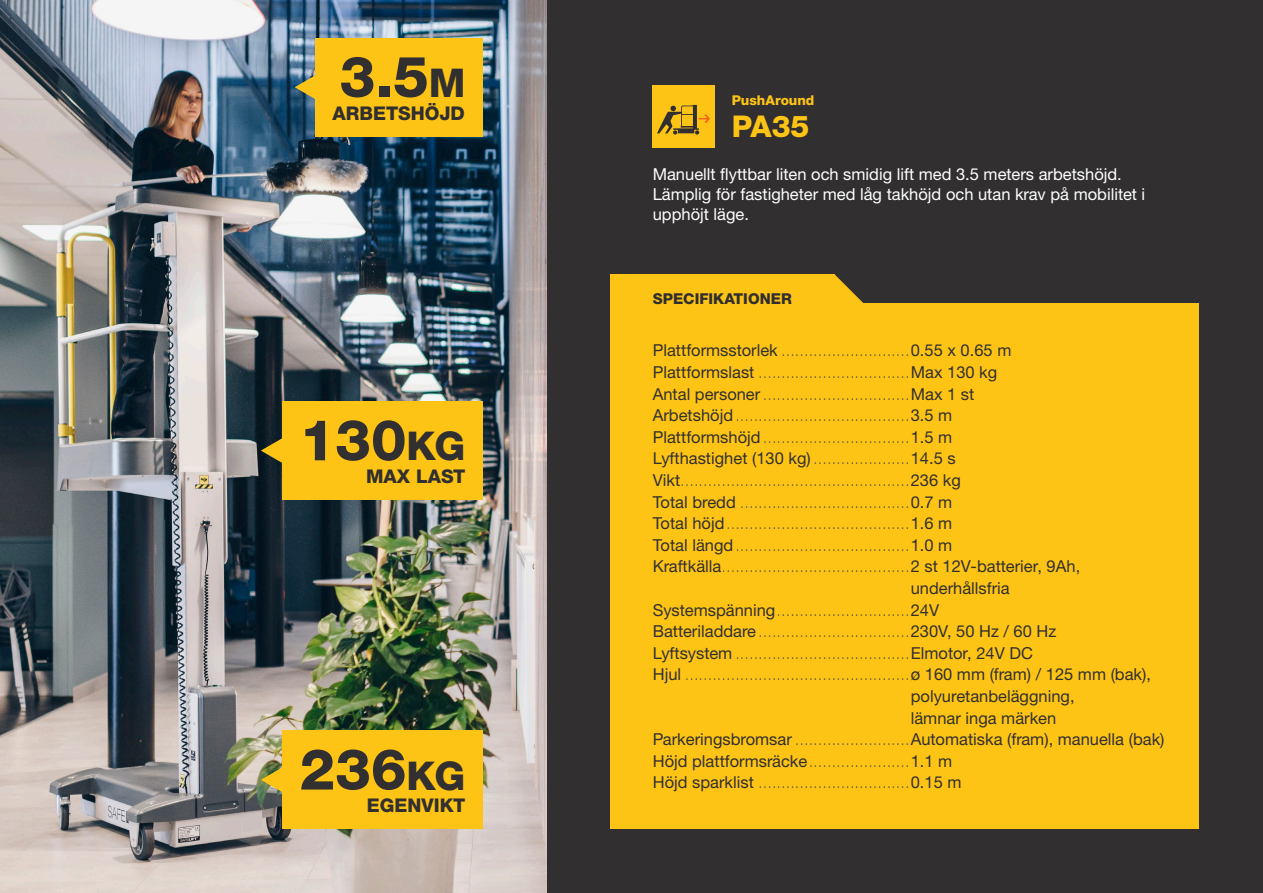
<style>
.page{position:relative;width:1263px;height:893px;background:#312f30}
.page>*{position:absolute;margin:0;border:0;box-sizing:border-box;transform-origin:0 0}
.t1{font:800 56.7px "Helvetica Neue LTW1 G";color:#312f30}
.Rubrik_h1{font:800 30px "Helvetica Neue LTW1 G";color:#fec415}
.t2{font:800 18.9px "Helvetica Neue LTW1 G";color:#312f30}
.t3{font:100 16.5px "Helvetica Neue LTW1 G";color:#3e3e3f}
.t4{font:16.5px "Helvetica Neue LTW1 G";color:#312f30}
.t5{font:16.5px/19.8px "Helvetica Neue LTW1 G";color:#fff}
.t6{font:800 15px "Helvetica Neue LTW1 G";color:#312f30}
.Rubrik_h1-2{font:800 13.5px "Helvetica Neue LTW1 G";color:#fec415}
.s1{font-size:39.75px}
.s2{font-weight:400;color:#312f30}
.s3{font-weight:100;color:#3e3e3f}
</style>
<div class="page">
<img style="left:0;top:0;width:546px;height:893px">
<div style="left:653px;top:85px;width:62px;height:62px;background:#fec415"></div>
<svg style="left:657px;top:105px;width:53px;height:30px"></svg>
<svg style="left:295px;top:63px;width:21px;height:48px"></svg>
<div style="left:316px;top:38px;width:167px;height:99px;background:#fec415"></div>
<svg style="left:261px;top:426px;width:21px;height:49px"></svg>
<div style="left:282px;top:401px;width:200px;height:99px;background:#fec415"></div>
<svg style="left:261px;top:756px;width:21px;height:48px"></svg>
<div style="left:282px;top:730px;width:200px;height:99px;background:#fec415"></div>
<div style="left:610px;top:304px;width:589px;height:525px;background:#fec415"></div>
<div style="left:610px;top:274px;width:224px;height:48px;background:#fec415"></div>
<svg style="left:834px;top:274px;width:49px;height:30px"></svg>
<p class="t1" style="left:340px;top:43px;width:128px">3.5<span class="s1">m</span></p>
<p class="t2" style="left:333px;top:102px;width:134px">ARBETSHÖJD</p>
<p class="t1" style="left:299px;top:406px;width:167px">130<span class="s1">kg</span></p>
<p class="t2" style="left:366px;top:465px;width:101px">MAX LAST</p>
<p class="t1" style="left:299px;top:736px;width:167px">236<span class="s1">kg</span></p>
<p class="t2" style="left:367px;top:794px;width:100px">EGENVIKT</p>
<p class="Rubrik_h1-2" style="left:732px;top:93px;width:84px">PushAround</p>
<p class="Rubrik_h1" style="left:732px;top:108px;width:79px">PA35</p>
<p class="t5" style="left:653px;top:164px;width:494px">Manuellt flyttbar liten och smidig lift med 3.5 meters arbetshöjd.<br>Lämplig för fastigheter med låg takhöjd och utan krav på mobilitet i upphöjt läge.</p>
<p class="t6" style="left:653px;top:290px;width:141px">SPECIFIKATIONER</p>
<p class="t3" style="left:653px;top:341px;width:360px"><span class="s2">Plattformsstorlek</span> ............................<span class="s2">0.55 x 0.65 m</span></p>
<p class="t3" style="left:653px;top:362px;width:346px"><span class="s2">Plattformslast</span> .................................<span class="s2">Max 130 kg</span></p>
<p class="t3" style="left:653px;top:384px;width:323px"><span class="s2">Antal personer</span>................................<span class="s2">Max 1 st</span></p>
<p class="t3" style="left:653px;top:405px;width:301px"><span class="s2">Arbetshöjd</span>......................................<span class="s2">3.5 m</span></p>
<p class="t3" style="left:653px;top:427px;width:301px"><span class="s2">Plattformshöjd</span>................................<span class="s2">1.5 m</span></p>
<p class="t4" style="left:653px;top:448px;width:304px">Lyfthastighet (130 kg) <span class="s3">.....................</span>14.5 s</p>
<p class="t3" style="left:653px;top:470px;width:310px"><span class="s2">Vikt</span>..................................................<span class="s2">236 kg</span></p>
<p class="t3" style="left:653px;top:492px;width:301px"><span class="s2">Total bredd</span> .....................................<span class="s2">0.7 m</span></p>
<p class="t3" style="left:653px;top:513px;width:301px"><span class="s2">Total höjd</span>........................................<span class="s2">1.6 m</span></p>
<p class="t3" style="left:653px;top:535px;width:301px"><span class="s2">Total längd</span>......................................<span class="s2">1.0 m</span></p>
<p class="t3" style="left:653px;top:557px;width:429px"><span class="s2">Kraftkälla</span>.........................................<span class="s2">2 st 12V-batterier, 9Ah,</span></p>
<p class="t4" style="left:911px;top:578px;width:100px">underhållsfria</p>
<p class="t3" style="left:653px;top:600px;width:288px"><span class="s2">Systemspänning</span>.............................<span class="s2">24V</span></p>
<p class="t3" style="left:653px;top:621px;width:405px"><span class="s2">Batteriladdare</span>.................................<span class="s2">230V, 50 Hz / 60 Hz</span></p>
<p class="t3" style="left:653px;top:643px;width:382px"><span class="s2">Lyftsystem</span> ......................................<span class="s2">Elmotor, 24V DC</span></p>
<p class="t3" style="left:653px;top:665px;width:500px"><span class="s2">Hjul</span> .................................................<span class="s2">ø 160 mm (fram) / 125 mm (bak),</span></p>
<p class="t4" style="left:911px;top:686px;width:165px">polyuretanbeläggning,</p>
<p class="t4" style="left:911px;top:707px;width:147px">lämnar inga märken</p>
<p class="t4" style="left:653px;top:729px;width:513px">Parkeringsbromsar <span class="s3">.........................</span>Automatiska (fram), manuella (bak)</p>
<p class="t4" style="left:653px;top:751px;width:301px">Höjd plattformsräcke<span class="s3">......................</span>1.1 m</p>
<p class="t3" style="left:653px;top:773px;width:310px"><span class="s2">Höjd sparklist</span> .................................<span class="s2">0.15 m</span></p>
</div>
